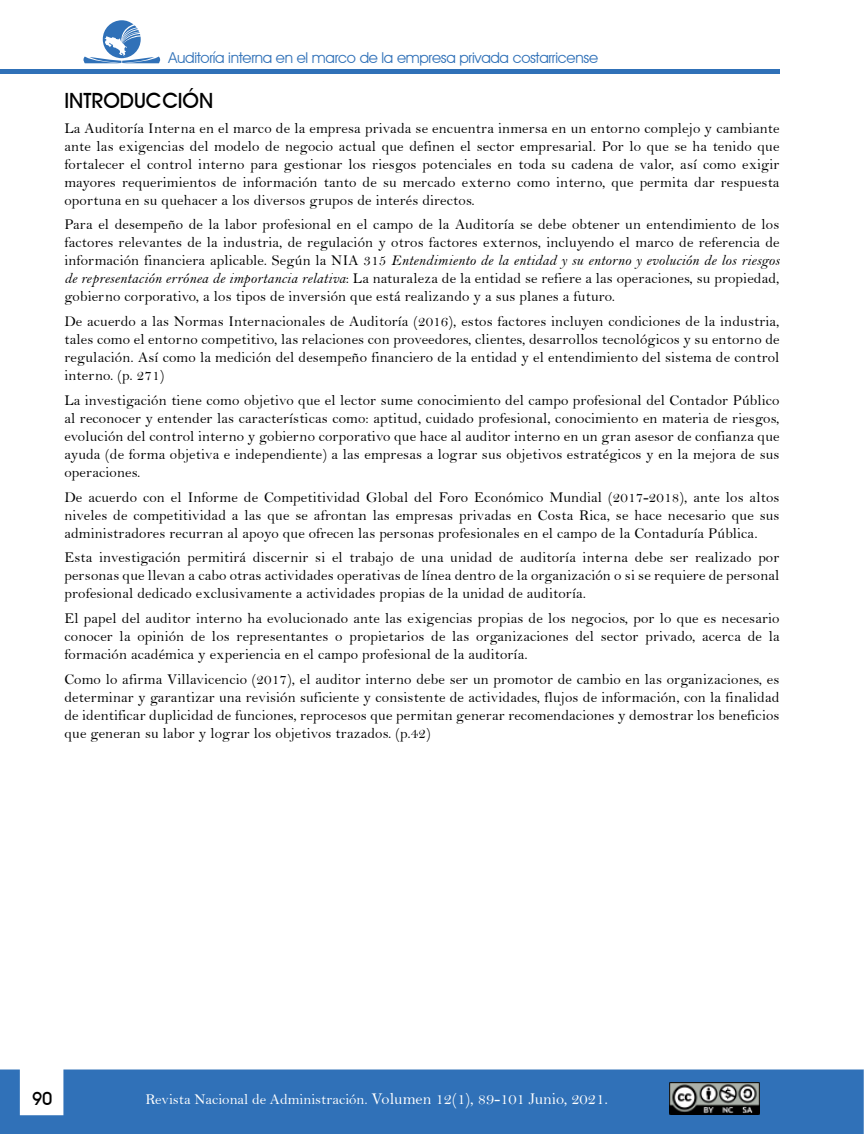
<style>
.page{position:relative;width:864px;height:1134px;background:#fff}
.page>*{position:absolute;margin:0;border:0;box-sizing:border-box;transform-origin:0 0}
.t1{font:700 21px "Decker";color:#000}
.t2{font:700 18px "Decker";color:#000}
.t3{font:15px/18px "Bell";letter-spacing:.01em;color:#000;text-align:justify}
.t4{font:15px "Bell MT Italic";letter-spacing:.01em;color:#000}
.t5{font:15px "Bell";color:#fff}
.t6{font:15px "Decker";letter-spacing:-.02em;color:#3071b8}
.s1{font-family:"Bell"}
.s2{font-family:"Bell MT Italic"}
.s3{font-size:16.5px}
</style>
<div class="page">
<div style="left:0;top:69px;width:780px;height:5px;background:#3071b8"></div>
<svg style="left:83px;top:20px;width:78px;height:43px"></svg>
<div style="left:0;top:1070px;width:864px;height:64px;background:#3071b8"></div>
<img style="left:670px;top:1083px;width:90px;height:31px">
<p class="t6" style="left:168px;top:49px;width:431px">Auditoría interna en el marco de la empresa privada costarricense</p>
<h1 class="t1" style="left:64px;top:88px;width:150px">INTRODUCCIÓN</h1>
<p class="t3" style="left:64px;top:119px;width:717px">La Auditoría Interna en el marco de la empresa privada se encuentra inmersa en un entorno complejo y cambiante ante las exigencias del modelo de negocio actual que definen el sector empresarial. Por lo que se ha tenido que fortalecer el control interno para gestionar los riesgos potenciales en toda su cadena de valor, así como exigir mayores requerimientos de información tanto de su mercado externo como interno, que permita dar respuesta oportuna en su quehacer a los diversos grupos de interés directos.</p>
<p class="t3" style="left:64px;top:216px;width:717px">Para el desempeño de la labor profesional en el campo de la Auditoría se debe obtener un entendimiento de los factores relevantes de la industria, de regulación y otros factores externos, incluyendo el marco de referencia de</p>
<p class="t4" style="left:64px;top:252px;width:717px"><span class="s1">información financiera aplicable. Según la NIA 315</span> Entendimiento de la entidad y su entorno y evolución de los riesgos</p>
<p class="t3" style="left:64px;top:270px;width:717px"><span class="s2">de representación errónea de importancia relativa</span>: La naturaleza de la entidad se refiere a las operaciones, su propiedad, gobierno corporativo, a los tipos de inversión que está realizando y a sus planes a futuro.</p>
<p class="t3" style="left:64px;top:312px;width:717px">De acuerdo a las Normas Internacionales de Auditoría (2016), estos factores incluyen condiciones de la industria, tales como el entorno competitivo, las relaciones con proveedores, clientes, desarrollos tecnológicos y su entorno de regulación. Así como la medición del desempeño financiero de la entidad y el entendimiento del sistema de control interno. (p. 271)</p>
<p class="t3" style="left:64px;top:391px;width:717px">La investigación tiene como objetivo que el lector sume conocimiento del campo profesional del Contador Público al reconocer y entender las características como: aptitud, cuidado profesional, conocimiento en materia de riesgos, evolución del control interno y gobierno corporativo que hace al auditor interno en un gran asesor de confianza que ayuda (de forma objetiva e independiente) a las empresas a lograr sus objetivos estratégicos y en la mejora de sus operaciones.</p>
<p class="t3" style="left:64px;top:488px;width:717px">De acuerdo con el Informe de Competitividad Global del Foro Económico Mundial (2017-2018), ante los altos niveles de competitividad a las que se afrontan las empresas privadas en Costa Rica, se hace necesario que sus administradores recurran al apoyo que ofrecen las personas profesionales en el campo de la Contaduría Pública.</p>
<p class="t3" style="left:64px;top:549px;width:716px">Esta investigación permitirá discernir si el trabajo de una unidad de auditoría interna debe ser realizado por personas que llevan a cabo otras actividades operativas de línea dentro de la organización o si se requiere de personal profesional dedicado exclusivamente a actividades propias de la unidad de auditoría.</p>
<p class="t3" style="left:64px;top:609px;width:717px">El papel del auditor interno ha evolucionado ante las exigencias propias de los negocios, por lo que es necesario conocer la opinión de los representantes o propietarios de las organizaciones del sector privado, acerca de la formación académica y experiencia en el campo profesional de la auditoría.</p>
<p class="t3" style="left:64px;top:670px;width:717px">Como lo afirma Villavicencio (2017), el auditor interno debe ser un promotor de cambio en las organizaciones, es determinar y garantizar una revisión suficiente y consistente de actividades, flujos de información, con la finalidad de identificar duplicidad de funciones, reprocesos que permitan generar recomendaciones y demostrar los beneficios que generan su labor y lograr los objetivos trazados. (p.42)</p>
<p class="t2" style="left:32px;top:1088px;width:22px">90</p>
<p class="t5" style="left:146px;top:1090px;width:464px">Revista Nacional de Administración. <span class="s3">Volumen 12(1), 89-101 Junio, 2021.</span></p>
</div>
